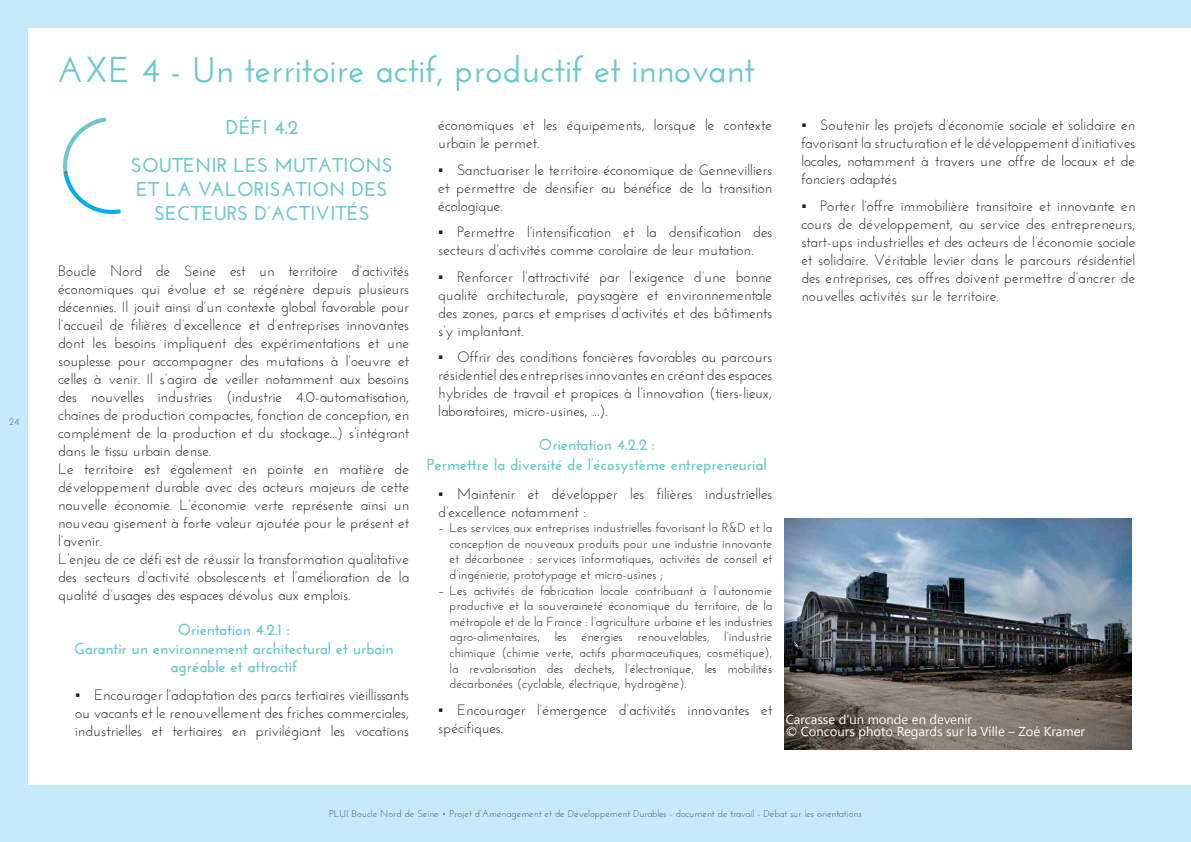
<style>
.page{position:relative;width:1191px;height:842px;background:#c6eafa}
.page>*{position:absolute;margin:0;border:0;box-sizing:border-box;transform-origin:0 0}
.TITRE_ORIENTATION_VE{font:600 36px "Josefin Sans";color:#6bc9cc}
.TITRE_DEFI_VERT_CLAI{font:700 20px/24px "Josefin Sans";color:#6bc9cc;text-align:center}
.Titre_sous_orientati{font:700 16px/17.6px "Josefin Sans";color:#6bc9cc;text-align:center}
.INTRO_GRISE{font:15px/18px "Josefin Sans";color:#231f20;text-align:justify}
.t1{font:13px/15.6px "Josefin Sans";color:#231f20;text-align:justify}
.Légende_et_copiright{font:13px "Nirmala UI";color:#fff}
.t2{font:10px "Josefin Sans";color:#57585a}
.s1{font-family:"Calibri"}
</style>
<div class="page">
<div style="left:28px;top:28px;width:1163px;height:757px;background:#fff"></div>
<svg style="left:63px;top:117px;width:58px;height:97px"></svg>
<img style="left:785px;top:519px;width:346px;height:231px">
<p class="t2" style="left:9px;top:415px;width:12px">24</p>
<p class="TITRE_ORIENTATION_VE" style="left:57px;top:47px;width:699px">AXE 4 - Un territoire actif, productif et innovant</p>
<p class="TITRE_DEFI_VERT_CLAI" style="left:226px;top:115px;width:74px">DÉFI 4.2</p>
<p class="TITRE_DEFI_VERT_CLAI" style="left:131px;top:153px;width:264px">SOUTENIR LES MUTATIONS<br>ET LA VALORISATION DES<br>SECTEURS D’ACTIVITÉS</p>
<p class="INTRO_GRISE" style="left:58px;top:262px;width:353px">Boucle Nord de Seine est un territoire d’activités économiques qui évolue et se régénère depuis plusieurs décennies. Il jouit ainsi d’un contexte global favorable pour l’accueil de filières d’excellence et d’entreprises innovantes dont les besoins impliquent des expérimentations et une souplesse pour accompagner des mutations à l’oeuvre et celles à venir. Il s’agira de veiller notamment aux besoins des nouvelles industries (industrie 4.0-automatisation, chaines de production compactes, fonction de conception, en complément de la production et du stockage...) s’intégrant dans le tissu urbain dense.</p>
<p class="INTRO_GRISE" style="left:58px;top:460px;width:353px">Le territoire est également en pointe en matière de développement durable avec des acteurs majeurs de cette nouvelle économie. L’économie verte représente ainsi un nouveau gisement à forte valeur ajoutée pour le présent et l’avenir.</p>
<p class="INTRO_GRISE" style="left:58px;top:550px;width:353px">L’enjeu de ce défi est de réussir la transformation qualitative des secteurs d’activité obsolescents et l’amélioration de la qualité d’usages des espaces dévolus aux emplois.</p>
<p class="Titre_sous_orientati" style="left:178px;top:620px;width:113px">Orientation 4.2.1 :</p>
<p class="Titre_sous_orientati" style="left:74px;top:640px;width:321px">Garantir un environnement architectural et urbain agréable et attractif</p>
<p class="INTRO_GRISE" style="left:75px;top:686px;width:335px"><span class="s1">▪</span> Encourager l’adaptation des parcs tertiaires vieillissants ou vacants et le renouvellement des friches commerciales, industrielles et tertiaires en privilégiant les vocations</p>
<p class="INTRO_GRISE" style="left:438px;top:116px;width:335px">économiques et les équipements, lorsque le contexte urbain le permet.</p>
<p class="INTRO_GRISE" style="left:438px;top:160px;width:336px"><span class="s1">▪</span> Sanctuariser le territoire économique de Gennevilliers et permettre de densifier au bénéfice de la transition écologique.</p>
<p class="INTRO_GRISE" style="left:438px;top:223px;width:335px"><span class="s1">▪</span> Permettre l’intensification et la densification des secteurs d’activités comme corolaire de leur mutation.</p>
<p class="INTRO_GRISE" style="left:438px;top:267px;width:335px"><span class="s1">▪</span> Renforcer l’attractivité par l’exigence d’une bonne qualité architecturale, paysagère et environnementale des zones, parcs et emprises d’activités et des bâtiments s’y implantant.</p>
<p class="INTRO_GRISE" style="left:438px;top:348px;width:335px"><span class="s1">▪</span> Offrir des conditions foncières favorables au parcours résidentiel des entreprises innovantes en créant des espaces hybrides de travail et propices à l’innovation (tiers-lieux, laboratoires, micro-usines, ...).</p>
<p class="Titre_sous_orientati" style="left:539px;top:436px;width:117px">Orientation 4.2.2 :</p>
<p class="Titre_sous_orientati" style="left:427px;top:456px;width:341px">Permettre la diversité de l’écosystème entrepreneurial</p>
<p class="INTRO_GRISE" style="left:438px;top:484px;width:335px"><span class="s1">▪</span> Maintenir et développer les filières industrielles d’excellence notamment :</p>
<p class="t1" style="left:449px;top:520px;width:324px;text-indent:-11px">– Les services aux entreprises industrielles favorisant la R&amp;D et la conception de nouveaux produits pour une industrie innovante et décarbonée : services informatiques, activités de conseil et d’ingénierie, prototypage et micro-usines ;</p>
<p class="t1" style="left:449px;top:582px;width:324px;text-indent:-11px">– Les activités de fabrication locale contribuant à l’autonomie productive et la souveraineté économique du territoire, de la métropole et de la France : l’agriculture urbaine et les industries agro-alimentaires, les énergies renouvelables, l’industrie chimique (chimie verte, actifs pharmaceutiques, cosmétique), la revalorisation des déchets, l’électronique, les mobilités décarbonées (cyclable, électrique, hydrogène).</p>
<p class="INTRO_GRISE" style="left:438px;top:700px;width:335px"><span class="s1">▪</span> Encourager l’émergence d’activités innovantes et spécifiques.</p>
<p class="INTRO_GRISE" style="left:801px;top:116px;width:335px"><span class="s1">▪</span> Soutenir les projets d’économie sociale et solidaire en favorisant la structuration et le développement d’initiatives locales, notamment à travers une offre de locaux et de fonciers adaptés</p>
<p class="INTRO_GRISE" style="left:801px;top:196px;width:335px"><span class="s1">▪</span> Porter l’offre immobilière transitoire et innovante en cours de développement, au service des entrepreneurs, start-ups industrielles et des acteurs de l’économie sociale et solidaire. Véritable levier dans le parcours résidentiel des entreprises, ces offres doivent permettre d’ancrer de nouvelles activités sur le territoire.</p>
<p class="Légende_et_copiright" style="left:785px;top:709px;width:188px">Carcasse d’un monde en devenir</p>
<p class="Légende_et_copiright" style="left:785px;top:721px;width:301px">© Concours photo Regards sur la Ville – Zoé Kramer</p>
<p class="t2" style="left:329px;top:808px;width:534px">PLUI Boucle Nord de Seine • Projet d’Aménagement et de Développement Durables - document de travail - Débat sur les orientations</p>
</div>
